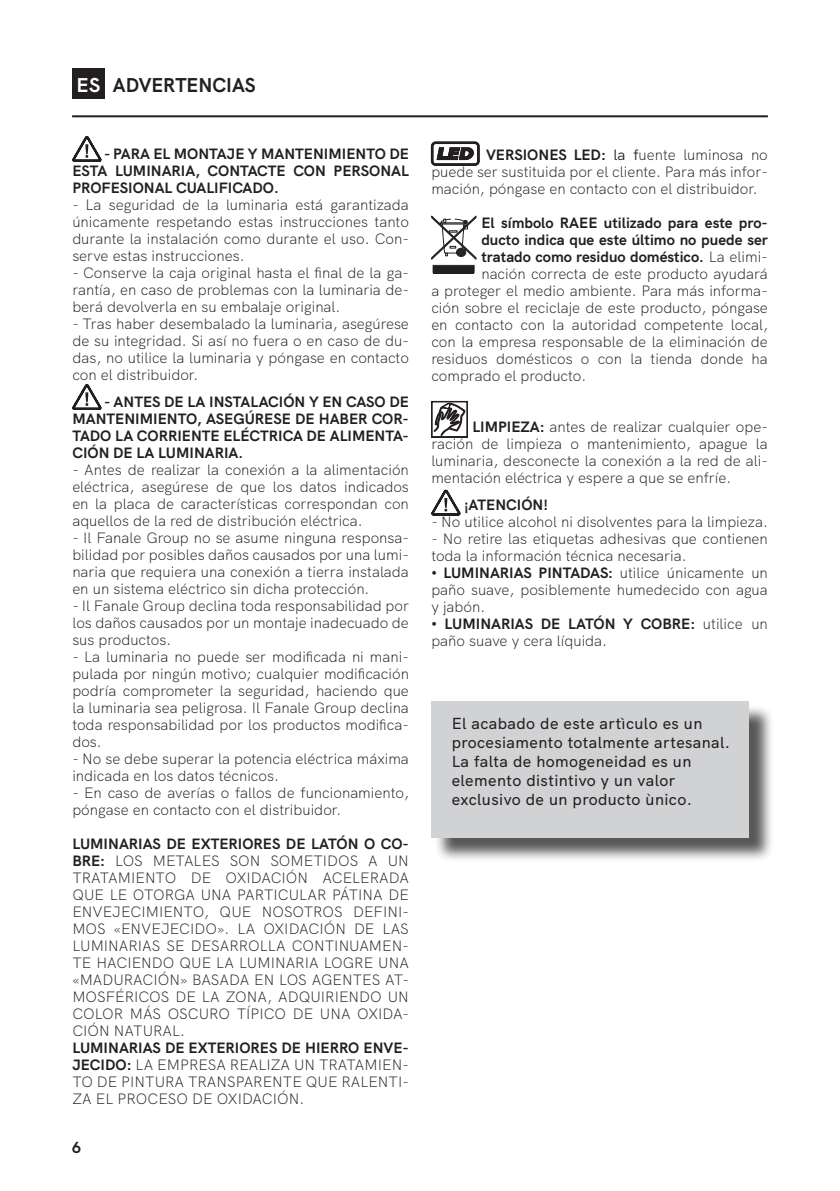
<style>
.page{position:relative;width:840px;height:1191px;background:#fff}
.page>*{position:absolute;margin:0;border:0;box-sizing:border-box;transform-origin:0 0}
.t1{font:700 20px "HK Grotesk";color:#231f20}
.t2{font:500 16px/19.2px "HK Grotesk";letter-spacing:.025em;color:#231f20}
.t3{font:700 16px "HK Grotesk";color:#231f20}
.t4{font:300 15px/17px "HK Grotesk";color:#231f20;text-align:justify}
.t5{font:700 15px/17px "HK Grotesk";color:#231f20;text-align:justify}
.s1{color:#fff}
.s2{font-weight:700}
.s3{font-weight:400}
.s4{font-weight:300}
.s5{font-family:"Arial Nova"}
</style>
<div class="page">
<svg style="left:72px;top:136px;width:30px;height:26px"></svg>
<svg style="left:72px;top:384px;width:30px;height:26px"></svg>
<svg style="left:431px;top:142px;width:48px;height:23px"></svg>
<div style="left:433px;top:266px;width:40px;height:7px;background:#231f20"></div>
<div style="left:432px;top:265px;width:42px;height:8px;border:1px solid #231f20"></div>
<svg style="left:431px;top:215px;width:45px;height:45px"></svg>
<svg style="left:431px;top:401px;width:36px;height:37px"></svg>
<svg style="left:431px;top:489px;width:30px;height:27px"></svg>
<div style="left:434px;top:704px;width:339px;height:158px;background:#231f20;opacity:.75"></div>
<div style="left:431px;top:701px;width:317px;height:136px;background:#d1d2d4"></div>
<div style="left:72px;top:68px;width:33px;height:31px;background:#231f20"></div>
<hr style="left:72px;top:115px;width:695px;height:2px;background:#231f20">
<h1 class="t1" style="left:77px;top:69px;width:180px"><span class="s1">ES</span> ADVERTENCIAS</h1>
<p class="t5" style="left:72px;top:144px;width:338px;text-indent:32px">- PARA EL MONTAJE Y MANTENIMIENTO DE ESTA LUMINARIA, CONTACTE CON PERSONAL PROFESIONAL CUALIFICADO.</p>
<p class="t4" style="left:72px;top:195px;width:338px">- La seguridad de la luminaria está garantizada únicamente respetando estas instrucciones tanto durante la instalación como durante el uso. Con&shy;serve estas instrucciones.</p>
<p class="t4" style="left:72px;top:263px;width:338px">- Conserve la caja original hasta el final de la ga&shy;rantía, en caso de problemas con la luminaria de&shy;berá devolverla en su embalaje original.</p>
<p class="t4" style="left:72px;top:314px;width:338px">- Tras haber desembalado la luminaria, asegúrese de su integridad. Si así no fuera o en caso de du&shy;das, no utilice la luminaria y póngase en contacto con el distribuidor.</p>
<p class="t5" style="left:72px;top:392px;width:338px;text-indent:32px">- ANTES DE LA INSTALACIÓN Y EN CASO DE MANTENIMIENTO, ASEGÚRESE DE HABER COR-TADO LA CORRIENTE ELÉCTRICA DE ALIMENTA-CIÓN DE LA LUMINARIA.</p>
<p class="t4" style="left:72px;top:460px;width:338px">- Antes de realizar la conexión a la alimentación eléctrica, asegúrese de que los datos indicados en la placa de características correspondan con aquellos de la red de distribución eléctrica.</p>
<p class="t4" style="left:72px;top:528px;width:338px">- Il Fanale Group no se asume ninguna responsa&shy;bilidad por posibles daños causados por una lumi&shy;naria que requiera una conexión a tierra instalada en un sistema eléctrico sin dicha protección.</p>
<p class="t4" style="left:72px;top:596px;width:338px">- Il Fanale Group declina toda responsabilidad por los daños causados por un montaje inadecuado de sus productos.</p>
<p class="t4" style="left:72px;top:647px;width:338px">- La luminaria no puede ser modificada ni mani&shy;pulada por ningún motivo; cualquier modificación podría comprometer la seguridad, haciendo que la luminaria sea peligrosa. Il Fanale Group declina toda responsabilidad por los productos modifica&shy;dos.</p>
<p class="t4" style="left:72px;top:749px;width:338px">- No se debe superar la potencia eléctrica máxima indicada en los datos técnicos.</p>
<p class="t4" style="left:72px;top:783px;width:338px">- En caso de averías o fallos de funcionamiento, póngase en contacto con el distribuidor.</p>
<p class="t4" style="left:72px;top:834px;width:338px"><span class="s2">LUMINARIAS DE EXTERIORES DE LATÓN O CO-BRE:</span> LOS METALES SON SOMETIDOS A UN TRATAMIENTO DE OXIDACIÓN ACELERADA QUE LE OTORGA UNA PARTICULAR PÁTINA DE ENVEJECIMIENTO, QUE NOSOTROS DEFINI-MOS «ENVEJECIDO». LA OXIDACIÓN DE LAS LUMINARIAS SE DESARROLLA CONTINUAMEN-TE HACIENDO QUE LA LUMINARIA LOGRE UNA «MADURACIÓN» BASADA EN LOS AGENTES AT-MOSFÉRICOS DE LA ZONA, ADQUIRIENDO UN COLOR MÁS OSCURO TÍPICO DE UNA OXIDA-CIÓN NATURAL.</p>
<p class="t4" style="left:72px;top:1038px;width:338px"><span class="s2">LUMINARIAS DE EXTERIORES DE HIERRO ENVE-JECIDO:</span> LA EMPRESA REALIZA UN TRATAMIEN-TO DE PINTURA TRANSPARENTE QUE RALENTI-ZA EL PROCESO DE OXIDACIÓN.</p>
<p class="t3" style="left:72px;top:1135px;width:11px">6</p>
<p class="t4" style="left:431px;top:145px;width:338px;text-indent:55px"><span class="s2">VERSIONES LED:</span> <span class="s3">la f</span>uente luminosa no puede ser sustituida por el cliente. Para más infor&shy;mación, póngase en contacto con el distribuidor.</p>
<p class="t5" style="left:481px;top:213px;width:288px">El símbolo RAEE utilizado para este pro-</p>
<p class="t5" style="left:481px;top:230px;width:288px">ducto indica que este último no puede ser</p>
<p class="t5" style="left:481px;top:247px;width:288px">tratado como residuo doméstico. <span class="s4">La elimi-</span></p>
<p class="t4" style="left:481px;top:264px;width:288px">nación correcta de este producto ayudará</p>
<p class="t4" style="left:431px;top:281px;width:338px">a proteger el medio ambiente. Para más informa-</p>
<p class="t4" style="left:431px;top:298px;width:338px">ción sobre el reciclaje de este producto, póngase</p>
<p class="t4" style="left:431px;top:315px;width:338px">en contacto con la autoridad competente local,</p>
<p class="t4" style="left:431px;top:332px;width:338px">con la empresa responsable de la eliminación de</p>
<p class="t4" style="left:431px;top:349px;width:338px">residuos domésticos o con la tienda donde ha</p>
<p class="t4" style="left:431px;top:366px;width:156px">comprado el producto.</p>
<p class="t4" style="left:431px;top:417px;width:338px;text-indent:41px"><span class="s2">LIMPIEZA:</span> antes de realizar cualquier ope&shy;ración de limpieza o mantenimiento, apague la luminaria, desconecte la conexión a la red de ali&shy;mentación eléctrica y espere a que se enfríe.</p>
<p class="t5" style="left:464px;top:495px;width:85px">¡ATENCIÓN!</p>
<p class="t4" style="left:431px;top:512px;width:338px">- No utilice alcohol ni disolventes para la limpieza.</p>
<p class="t4" style="left:431px;top:529px;width:338px">- No retire las etiquetas adhesivas que contienen toda la información técnica necesaria.</p>
<p class="t4" style="left:431px;top:563px;width:338px"><span class="s5">•</span> <span class="s2">LUMINARIAS PINTADAS:</span> utilice únicamente un paño suave, posiblemente humedecido con agua y jabón.</p>
<p class="t4" style="left:431px;top:614px;width:338px"><span class="s5">•</span> <span class="s2">LUMINARIAS DE LATÓN Y COBRE:</span> utilice un paño suave y cera líquida.</p>
<p class="t2" style="left:451px;top:712px;width:280px">El acabado de este artìculo es un procesiamento totalmente artesanal.<br>La falta de homogeneidad es un elemento distintivo y un valor exclusivo de un producto ùnico.</p>
</div>
